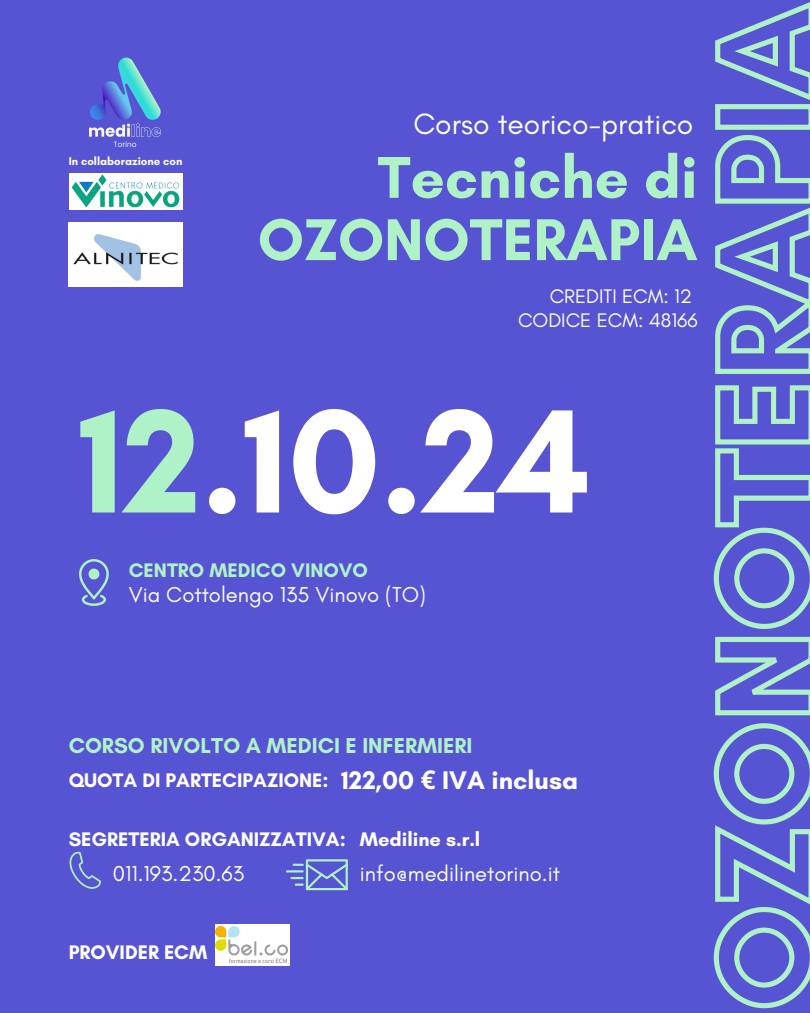
<style>
.page{position:relative;width:810px;height:1013px;background:#fff}
.page>*{position:absolute;margin:0;border:0;box-sizing:border-box;transform-origin:0 0}
.t1{font:700 150px "Glacial Indifference";color:#fff}
.t2{font:700 60px/62.2px "Glacial Indifference";color:#aff2c7;text-align:right}
.t3{font:30px "Glacial Indifference";color:#fff}
.t4{font:700 26px "Glacial Indifference";color:#fff}
.t5{font:22px "Glacial Indifference";color:#fff}
.t6{font:700 22px "Glacial Indifference";color:#aff2c7}
.t7{font:700 20px "Glacial Indifference";color:#fff}
.t8{font:20px/24px "Glacial Indifference";color:#fff;text-align:right}
.t9{font:700 20px "Glacial Indifference";color:#aff2c7}
.t10{font:700 11.5px "Glacial Indifference";color:#fff}
.s1{color:#aff2c7}
.s2{font-family:"Noto Sans"}
</style>
<div class="page">
<div style="left:0;top:0;width:810px;height:1012px;background:#5654d2"></div>
<svg style="left:79px;top:559px;width:30px;height:47px"></svg>
<div style="left:88px;top:568px;width:11px;height:11px;background:#aff2c7;border-radius:50%"></div>
<img style="left:90px;top:123px;width:71px;height:23px">
<svg style="left:90px;top:58px;width:71px;height:62px"></svg>
<svg style="left:69px;top:851px;width:32px;height:38px"></svg>
<svg style="left:286px;top:859px;width:62px;height:31px"></svg>
<div style="left:69px;top:173px;width:113px;height:37px;background:#fff"></div>
<img style="left:71px;top:173px;width:112px;height:36px">
<svg style="left:215px;top:924px;width:75px;height:41px"></svg>
<img style="left:215px;top:926px;width:72px;height:36px">
<img style="left:69px;top:222px;width:114px;height:65px">
<svg style="left:713px;top:2px;width:97px;height:1007px"></svg>
<h1 class="t10" style="left:69px;top:154px;width:115px">In collaborazione con</h1>
<h3 class="t3" style="left:413px;top:105px;width:282px">Corso teorico-pratico</h3>
<h2 class="t2" style="left:258px;top:146px;width:441px">Tecniche di<br>OZONOTERAPIA</h2>
<p class="t8" style="left:518px;top:284px;width:181px">CREDITI ECM: 12<br>CODICE ECM: 48166</p>
<p class="t1" style="left:79px;top:370px;width:513px"><span class="s1">12</span>.10.24</p>
<p class="t9" style="left:129px;top:558px;width:241px">CENTRO MEDICO VINOVO</p>
<h6 class="t5" style="left:129px;top:581px;width:299px">Via Cottolengo 135 Vinovo (TO)</h6>
<p class="t6" style="left:69px;top:732px;width:405px">CORSO RIVOLTO A MEDICI E INFERMIERI</p>
<h5 class="t7" style="left:69px;top:767px;width:261px">QUOTA DI PARTECIPAZIONE:</h5>
<p class="t4" style="left:341px;top:764px;width:239px">122,00 <span class="s2">€</span> IVA inclusa</p>
<p class="t7" style="left:69px;top:827px;width:279px">SEGRETERIA ORGANIZZATIVA:</p>
<h4 class="t7" style="left:360px;top:827px;width:122px">Mediline s.r.l</h4>
<h5 class="t5" style="left:113px;top:860px;width:133px">011.193.230.63</h5>
<h5 class="t5" style="left:360px;top:860px;width:202px">info@medilinetorino.it</h5>
<h5 class="t7" style="left:69px;top:940px;width:140px">PROVIDER ECM</h5>
</div>
